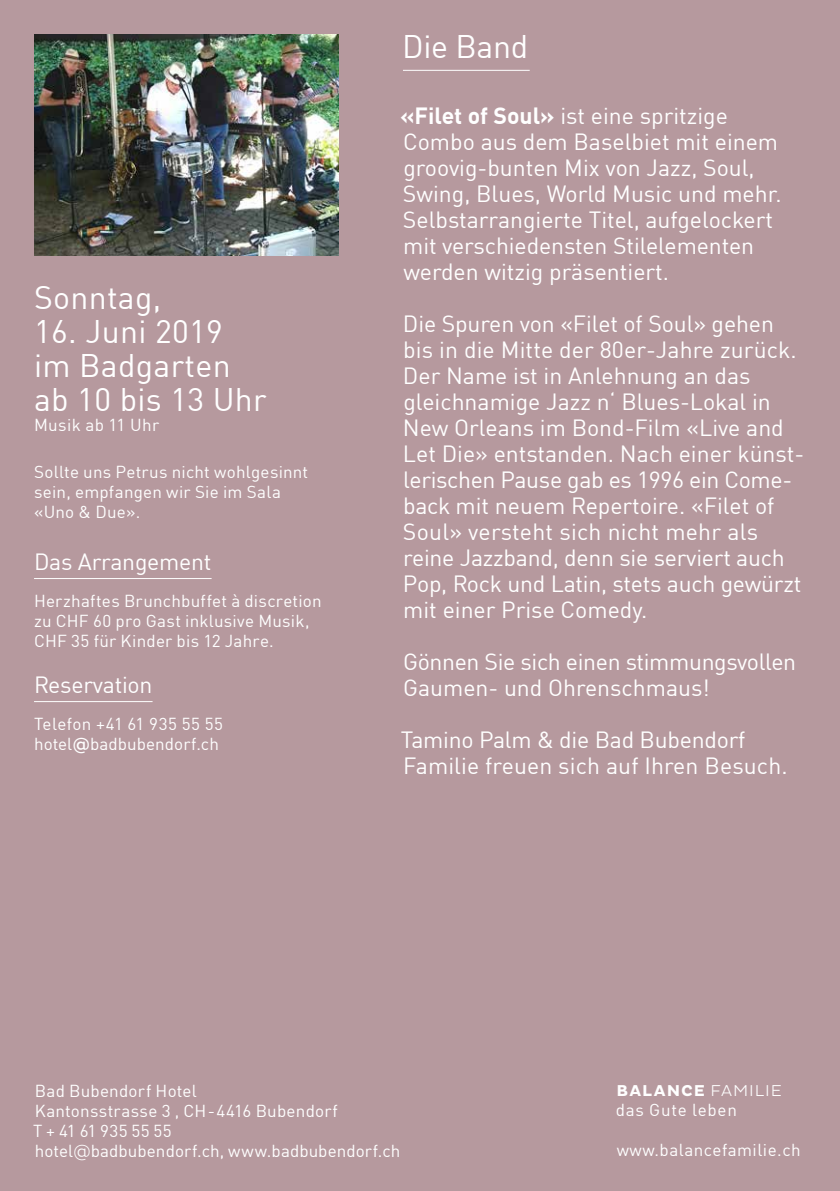
<style>
.page{position:relative;width:840px;height:1191px;background:#fff}
.page>*{position:absolute;margin:0;border:0;box-sizing:border-box;transform-origin:0 0}
.t1{font:32px/34px "DIN Offc";letter-spacing:.01em;color:#fff}
.t2{font:23px/26px "DIN Offc";color:#fff}
.t3{font:17px/20px "DIN Offc";letter-spacing:.015em;color:#fff}
.t4{font:17px "DIN Offc";letter-spacing:.045em;color:#fff}
.t5{font:700 16px "Pluto";color:#fff}
.t6{font:300 16px "Pluto";color:#fff}
.s1{font-family:"Pluto"}
.s2{font-weight:700}
.s3{font-family:"Pluto";font-weight:300}
</style>
<div class="page">
<div style="left:0;top:0;width:839px;height:1191px;background:#b6999e"></div>
<hr style="left:403px;top:70px;width:126px;height:1px;background:#fff">
<hr style="left:34px;top:578px;width:177px;height:1px;background:#fff">
<hr style="left:34px;top:701px;width:118px;height:1px;background:#fff">
<img style="left:34px;top:34px;width:304px;height:221px">
<h1 class="t1" style="left:34px;top:280px;width:129px">Sonntag,</h1>
<h1 class="t1" style="left:34px;top:314px;width:234px">16. Juni 2019 im Badgarten ab 10 bis 13 Uhr</h1>
<p class="t3" style="left:34px;top:415px;width:126px">Musik ab 11 Uhr</p>
<p class="t3" style="left:34px;top:461px;width:275px">Sollte uns Petrus nicht wohlgesinnt sein, empfangen wir Sie im Sala «Uno &amp; Due».</p>
<p class="t2" style="left:34px;top:548px;width:179px">Das Arrangement</p>
<p class="t3" style="left:34px;top:590px;width:289px">Herzhaftes Brunchbuffet à discretion zu CHF 60 pro Gast inklusive Musik,<br>CHF 35 für Kinder bis 12 Jahre.</p>
<p class="t2" style="left:34px;top:671px;width:120px">Reservation</p>
<p class="t3" style="left:34px;top:713px;width:190px">Telefon +41 61 935 55 55 hotel<span class="s1">@</span>badbubendorf.ch</p>
<h1 class="t1" style="left:402px;top:29px;width:127px">Die Band</h1>
<p class="t2" style="left:400px;top:102px;width:383px"><span class="s2">«Filet of Soul»</span> ist eine spritzige Combo aus dem Baselbiet mit einem groovig-bunten Mix von Jazz, Soul, Swing, Blues, World Music und mehr.<br>Selbstarrangierte Titel, aufgelockert mit verschiedensten Stilelementen werden witzig präsentiert.</p>
<p class="t2" style="left:403px;top:310px;width:402px">Die Spuren von «Filet of Soul» gehen bis in die Mitte der 80er-Jahre zurück.<br>Der Name ist in Anlehnung an das gleichnamige Jazz n‘ Blues-Lokal in New Orleans im Bond-Film «Live and Let Die» entstanden. Nach einer künst&shy;lerischen Pause gab es 1996 ein Come&shy;back mit neuem Repertoire. «Filet of Soul» versteht sich nicht mehr als reine Jazzband, denn sie serviert auch Pop, Rock und Latin, stets auch gewürzt mit einer Prise Comedy.</p>
<p class="t2" style="left:403px;top:648px;width:394px">Gönnen Sie sich einen stimmungsvollen<br>Gaumen- und Ohrenschmaus!</p>
<p class="t2" style="left:400px;top:726px;width:388px">Tamino Palm &amp; die Bad Bubendorf<br>Familie freuen sich auf Ihren Besuch.</p>
<p class="t3" style="left:33px;top:1080px;width:368px">Bad Bubendorf Hotel<br>Kantonsstrasse 3 , CH-4416 Bubendorf<br>T + 41 61 935 55 55<br>hotel<span class="s3">@</span>badbubendorf.ch, www.badbubendorf.ch</p>
<p class="t5" style="left:616px;top:1081px;width:14px">BALANCE</p>
<p class="t6" style="left:710px;top:1081px;width:22px">FAMILIE</p>
<p class="t4" style="left:615px;top:1099px;width:122px">das Gute leben</p>
<p class="t3" style="left:616px;top:1139px;width:185px">www.balancefamilie.ch</p>
</div>
